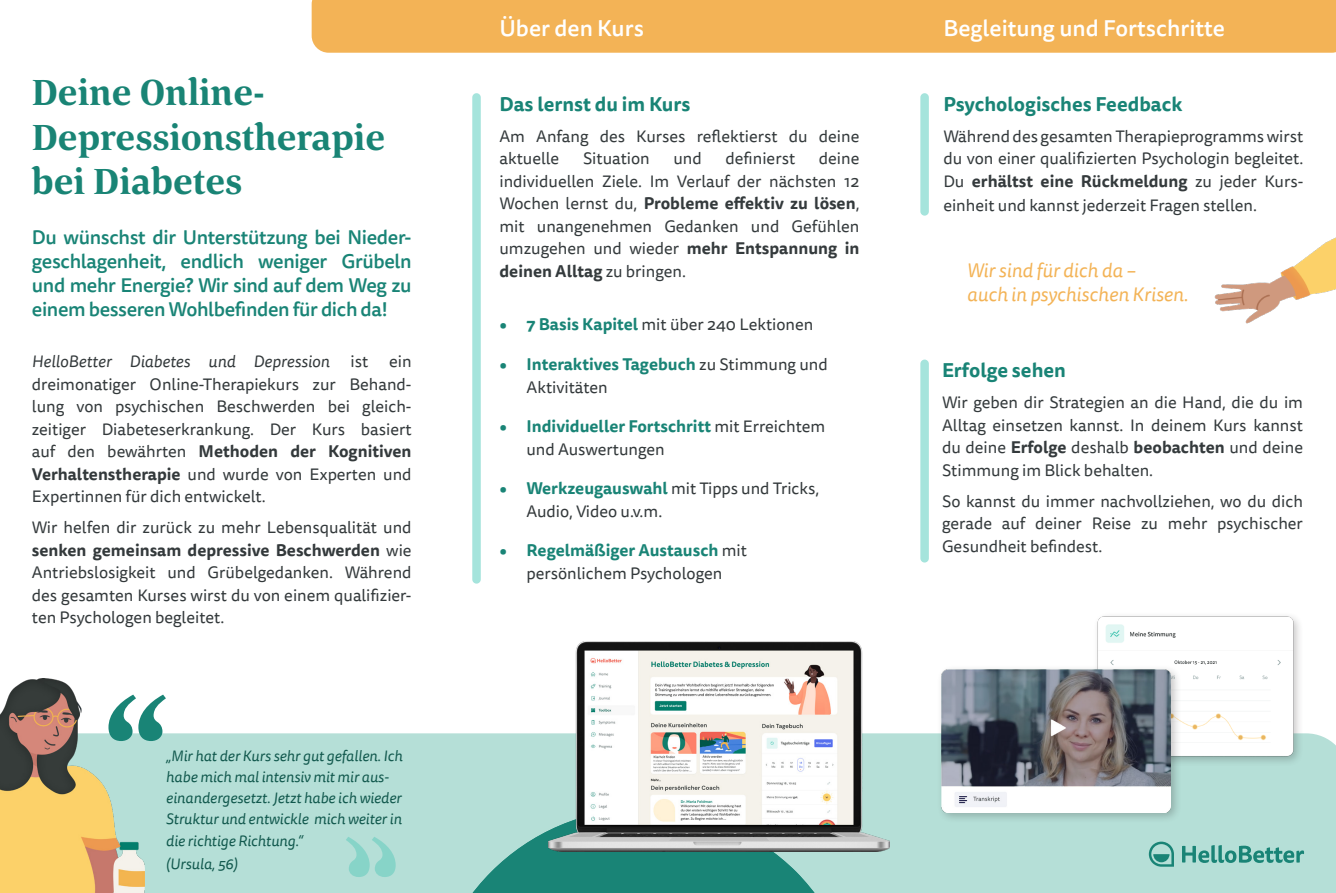
<style>
.page{position:relative;width:1336px;height:893px;background:#fff}
.page>*{position:absolute;margin:0;border:0;box-sizing:border-box;transform-origin:0 0}
.t1{font:700 37.5px/44.4px "Corda";color:#198475}
.t2{font:500 22.5px "Tisa Sans Pro";color:#fff}
.t3{font:500 19.5px/24px "Tisa Sans Pro";letter-spacing:-.02em;color:#198476;text-align:justify}
.t4{font:700 19.5px "Tisa Sans Pro";color:#198476}
.t5{font:italic 19.5px "Tisa Sans Pro";color:#f3b356}
.t6{font:16.5px/22.5px "Tisa Sans Pro";color:#33393b}
.t7{font:16.5px/22.5px "Tisa Sans Pro";color:#343a3c;text-align:justify}
.t8{font:italic 16.5px "Tisa Sans Pro";color:#33393b}
.t9{font:italic 15px/21px "Tisa Sans Pro";color:#11584d}
.s1{font-weight:700}
.s2{font-weight:700;color:#198476}
</style>
<div class="page">
<div style="left:145px;top:733px;width:1190px;height:160px;background:#b5dfd7"></div>
<svg style="left:427px;top:808px;width:432px;height:85px;background:#5daca0"></svg>
<div style="left:311px;top:0;width:1024px;height:53px;background:#f3b356"></div>
<svg style="left:1148px;top:842px;width:25px;height:25px"></svg>
<svg style="left:1181px;top:845px;width:122px;height:18px;background:#6fb6ab"></svg>
<svg style="left:145px;top:695px;width:21px;height:46px"></svg>
<div style="left:920px;top:93px;width:8px;height:123px;background:#a5e4dc;border-radius:4px"></div>
<div style="left:920px;top:360px;width:8px;height:203px;background:#a5e4dc;border-radius:4px"></div>
<div style="left:472px;top:93px;width:8px;height:491px;background:#a5e4dc;border-radius:4px"></div>
<div style="left:1092px;top:612px;width:211px;height:155px;background:#231f20;opacity:.25"></div>
<img style="left:1097px;top:616px;width:195px;height:141px">
<div style="left:935px;top:664px;width:246px;height:160px;background:#231f20;opacity:.25"></div>
<img style="left:940px;top:669px;width:230px;height:144px">
<svg style="left:346px;top:837px;width:49px;height:40px;background:#9dd9cf"></svg>
<img style="left:1214px;top:238px;width:121px;height:86px">
<img style="left:549px;top:641px;width:340px;height:211px">
<img style="left:0;top:679px;width:145px;height:214px">
<p class="t1" style="left:32px;top:70px;width:234px">Deine Online-</p>
<p class="t1" style="left:32px;top:114px;width:355px">Depressionstherapie bei Diabetes</p>
<p class="t3" style="left:32px;top:226px;width:381px">Du wünschst dir Unterstützung bei Nieder&shy;geschlagenheit, endlich weniger Grübeln und mehr Energie? Wir sind auf dem Weg zu einem besseren Wohlbefinden für dich da!</p>
<p class="t8" style="left:32px;top:350px;width:299px">HelloBetter Diabetes und Depression</p>
<p class="t6" style="left:350px;top:350px;width:19px">ist</p>
<p class="t6" style="left:32px;top:350px;width:381px;text-align:justify;text-indent:357px">ein dreimonatiger Online-Therapiekurs zur Behand&shy;lung von psychischen Beschwerden bei gleich&shy;zeitiger Diabeteserkrankung. Der Kurs basiert auf den bewährten <span class="s1">Methoden der Kognitiven Verhaltenstherapie</span> und wurde von Experten und Expertinnen für dich entwickelt.</p>
<p class="t6" style="left:32px;top:516px;width:381px;text-align:justify">Wir helfen dir zurück zu mehr Lebensqualität und <span class="s1">senken gemeinsam depressive Beschwerden</span> wie Antriebslosigkeit und Grübelgedanken. Während des gesamten Kurses wirst du von einem qualifizier&shy;ten Psychologen begleitet.</p>
<p class="t9" style="left:166px;top:746px;width:238px">„Mir hat der Kurs sehr gut gefallen. Ich habe mich mal intensiv mit mir aus&shy;einandergesetzt. Jetzt habe ich wieder Struktur und entwickle mich weiter in</p>
<p class="t9" style="left:166px;top:830px;width:138px;line-height:22.5px">die richtige Richtung.“ (Ursula, 56)</p>
<p class="t2" style="left:499px;top:13px;width:146px">Über den Kurs</p>
<p class="t4" style="left:499px;top:90px;width:192px">Das lernst du im Kurs</p>
<p class="t7" style="left:499px;top:125px;width:361px">Am Anfang des Kurses reflektierst du deine aktuelle</p>
<p class="t7" style="left:583px;top:148px;width:68px">Situation</p>
<p class="t7" style="left:673px;top:148px;width:30px">und</p>
<p class="t7" style="left:725px;top:148px;width:71px">definierst</p>
<p class="t7" style="left:499px;top:148px;width:361px;text-indent:319px">deine individuellen Ziele. Im Verlauf der nächsten 12<br>Wochen lernst du, <span class="s1">Probleme effektiv zu lösen</span>, mit unangenehmen Gedanken und Gefühlen umzugehen und wieder <span class="s1">mehr Entspannung in deinen Alltag</span> zu bringen.</p>
<p class="t6" style="left:499px;top:314px;width:315px"><span class="s2">• 7 Basis Kapitel</span> mit über 240 Lektionen</p>
<p class="t6" style="left:526px;top:353px;width:303px;text-indent:-27px"><span class="s2">• Interaktives Tagebuch</span> zu Stimmung und<br>Aktivitäten</p>
<p class="t6" style="left:526px;top:415px;width:300px;text-indent:-27px"><span class="s2">• Individueller Fortschritt</span> mit Erreichtem und Auswertungen</p>
<p class="t6" style="left:526px;top:477px;width:294px;text-indent:-27px"><span class="s2">• Werkzeugauswahl</span> mit Tipps und Tricks,<br>Audio, Video u.v.m.</p>
<p class="t6" style="left:499px;top:539px;width:249px;text-align:center"><span class="s2">• Regelmäßiger Austausch</span> mit persönlichem Psychologen</p>
<p class="t2" style="left:943px;top:13px;width:283px">Begleitung und Fortschritte</p>
<p class="t4" style="left:943px;top:90px;width:240px">Psychologisches Feedback</p>
<p class="t7" style="left:943px;top:125px;width:361px">Während des gesamten Therapieprogramms wirst du von einer qualifizierten Psychologin begleitet.<br>Du <span class="s1">erhältst eine Rückmeldung</span> zu jeder Kurs-</p>
<p class="t7" style="left:943px;top:194px;width:315px">einheit und kannst jederzeit Fragen stellen.</p>
<p class="t5" style="left:966px;top:257px;width:170px">Wir sind für dich da –</p>
<p class="t5" style="left:966px;top:281px;width:223px">auch in psychischen Krisen.</p>
<p class="t4" style="left:942px;top:356px;width:125px">Erfolge sehen</p>
<p class="t7" style="left:942px;top:391px;width:362px">Wir geben dir Strategien an die Hand, die du im Alltag einsetzen kannst. In deinem Kurs kannst du deine <span class="s1">Erfolge</span> deshalb <span class="s1">beobachten</span> und deine Stimmung im Blick behalten.</p>
<p class="t7" style="left:942px;top:490px;width:362px">So kannst du immer nachvollziehen, wo du dich gerade auf deiner Reise zu mehr psychischer Gesundheit befindest.</p>
</div>
